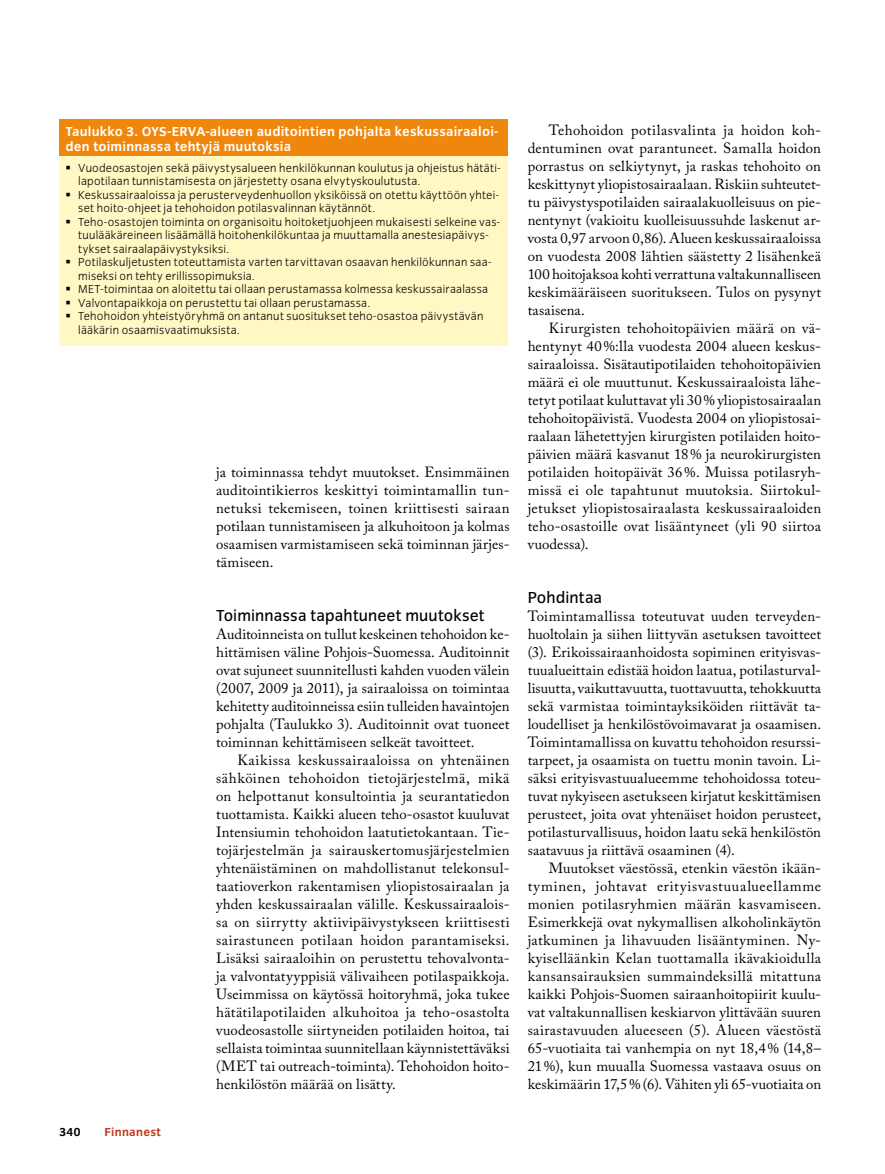
<style>
.page{position:relative;width:885px;height:1174px;background:#fff}
.page>*{position:absolute;margin:0;border:0;box-sizing:border-box;transform-origin:0 0}
.t1{font:16.5px "Congress Sans";letter-spacing:.005em;color:#000}
.t2{font:14.7px/18px "Adobe Caslon Pro";letter-spacing:.01em;color:#000;text-align:justify}
.t3{font:700 13.5px/15px "Congress Sans";letter-spacing:.015em;color:#fff}
.t4{font:300 12px/13.5px "Congress Sans";letter-spacing:.02em;color:#000}
.t5{font:700 12px "Congress Sans";color:#be381c}
.t6{font:700 12px "Congress Sans";color:#000}
</style>
<div class="page">
<div style="left:60px;top:119px;width:448px;height:37px;background:#f0870d"></div>
<div style="left:60px;top:156px;width:448px;height:190px;background:#fff8c5"></div>
<p class="t3" style="left:66px;top:123px;width:434px">Taulukko 3. OYS-ERVA-alueen auditointien pohjalta keskussairaaloi&shy;den toiminnassa tehtyjä muutoksia</p>
<p class="t4" style="left:78px;top:161px;width:423px">Vuodeosastojen sekä päivystysalueen henkilökunnan koulutus ja ohjeistus hätäti&shy;lapotilaan tunnistamisesta on järjestetty osana elvytyskoulutusta.<br>Keskussairaaloissa ja perusterveydenhuollon yksiköissä on otettu käyttöön yhtei&shy;set hoito-ohjeet ja tehohoidon potilasvalinnan käytännöt.<br>Teho-osastojen toiminta on organisoitu hoitoketjuohjeen mukaisesti selkeine vas&shy;tuulääkäreineen lisäämällä hoitohenkilökuntaa ja muuttamalla anestesiapäivys&shy;tykset sairaalapäivystyksiksi.<br>Potilaskuljetusten toteuttamista varten tarvittavan osaavan henkilökunnan saa&shy;miseksi on tehty erillissopimuksia.<br>MET-toimintaa on aloitettu tai ollaan perustamassa kolmessa keskussairaalassa Valvontapaikkoja on perustettu tai ollaan perustamassa.<br>Tehohoidon yhteistyöryhmä on antanut suositukset teho-osastoa päivystävän lääkärin osaamisvaatimuksista.</p>
<p class="t2" style="left:216px;top:463px;width:295px">ja toiminnassa tehdyt muutokset. Ensimmäinen auditointikierros keskittyi toimintamallin tun&shy;netuksi tekemiseen, toinen kriittisesti sairaan potilaan tunnistamiseen ja alkuhoitoon ja kolmas osaamisen varmistamiseen sekä toiminnan järjes&shy;tämiseen.</p>
<p class="t6" style="left:60px;top:1125px;width:22px">340</p>
<p class="t5" style="left:104px;top:1125px;width:58px">Finnanest</p>
<p class="t1" style="left:216px;top:606px;width:270px">Toiminnassa tapahtuneet muutokset</p>
<p class="t2" style="left:216px;top:625px;width:295px">Auditoinneista on tullut keskeinen tehohoidon ke&shy;hittämisen väline Pohjois-Suomessa. Auditoinnit ovat sujuneet suunnitellusti kahden vuoden välein (2007, 2009 ja 2011), ja sairaaloissa on toimintaa kehitetty auditoinneissa esiin tulleiden havaintojen pohjalta (Taulukko 3). Auditoinnit ovat tuoneet toiminnan kehittämiseen selkeät tavoitteet.</p>
<p class="t2" style="left:216px;top:751px;width:295px;text-indent:21px">Kaikissa keskussairaaloissa on yhtenäinen sähköinen tehohoidon tietojärjestelmä, mikä on helpottanut konsultointia ja seurantatiedon tuottamista. Kaikki alueen teho-osastot kuuluvat Intensiumin tehohoidon laatutietokantaan. Tie&shy;tojärjestelmän ja sairauskertomusjärjestelmien yhtenäistäminen on mahdollistanut telekonsul&shy;taatioverkon rakentamisen yliopistosairaalan ja yhden keskussairaalan välille. Keskussairaalois&shy;sa on siirrytty aktiivipäivystykseen kriittisesti sairastuneen potilaan hoidon parantamiseksi.<br>Lisäksi sairaaloihin on perustettu tehovalvonta&shy;ja valvontatyyppisiä välivaiheen potilaspaikkoja.<br>Useimmissa on käytössä hoitoryhmä, joka tukee hätätilapotilaiden alkuhoitoa ja teho-osastolta vuodeosastolle siirtyneiden potilaiden hoitoa, tai sellaista toimintaa suunnitellaan käynnistettäväksi (MET tai outreach-toiminta). Tehohoidon hoito&shy;henkilöstön määrää on lisätty.</p>
<p class="t2" style="left:527px;top:121px;width:295px;text-indent:21px">Tehohoidon potilasvalinta ja hoidon koh&shy;dentuminen ovat parantuneet. Samalla hoidon porrastus on selkiytynyt, ja raskas tehohoito on keskittynyt yliopistosairaalaan. Riskiin suhteutet&shy;tu päivystyspotilaiden sairaalakuolleisuus on pie&shy;nentynyt (vakioitu kuolleisuussuhde laskenut ar&shy;vosta 0,97 arvoon 0,86). Alueen keskussairaaloissa on vuodesta 2008 lähtien säästetty 2 lisähenkeä 100 hoitojaksoa kohti verrattuna valtakunnalliseen keskimääräiseen suoritukseen. Tulos on pysynyt tasaisena.</p>
<p class="t2" style="left:527px;top:318px;width:295px;text-indent:21px">Kirurgisten tehohoitopäivien määrä on vä&shy;hentynyt 40%:lla vuodesta 2004 alueen keskus&shy;sairaaloissa. Sisätautipotilaiden tehohoitopäivien määrä ei ole muuttunut. Keskussairaaloista lähe&shy;tetyt potilaat kuluttavat yli 30% yliopistosairaalan tehohoitopäivistä. Vuodesta 2004 on yliopistosai&shy;raalaan lähetettyjen kirurgisten potilaiden hoito&shy;päivien määrä kasvanut 18% ja neurokirurgisten potilaiden hoitopäivät 36%. Muissa potilasryh&shy;missä ei ole tapahtunut muutoksia. Siirtokul&shy;jetukset yliopistosairaalasta keskussairaaloiden teho-osastoille ovat lisääntyneet (yli 90 siirtoa vuodessa).</p>
<p class="t1" style="left:527px;top:588px;width:76px">Pohdintaa</p>
<p class="t2" style="left:527px;top:607px;width:295px">Toimintamallissa toteutuvat uuden terveyden&shy;huoltolain ja siihen liittyvän asetuksen tavoitteet (3). Erikoissairaanhoidosta sopiminen erityisvas&shy;tuualueittain edistää hoidon laatua, potilasturval&shy;lisuutta, vaikuttavuutta, tuottavuutta, tehokkuutta sekä varmistaa toimintayksiköiden riittävät ta&shy;loudelliset ja henkilöstövoimavarat ja osaamisen.<br>Toimintamallissa on kuvattu tehohoidon resurssi&shy;tarpeet, ja osaamista on tuettu monin tavoin. Li&shy;säksi erityisvastuualueemme tehohoidossa toteu&shy;tuvat nykyiseen asetukseen kirjatut keskittämisen perusteet, joita ovat yhtenäiset hoidon perusteet, potilasturvallisuus, hoidon laatu sekä henkilöstön saatavuus ja riittävä osaaminen (4).</p>
<p class="t2" style="left:527px;top:859px;width:295px;text-indent:21px">Muutokset väestössä, etenkin väestön ikään&shy;tyminen, johtavat erityisvastuualueellamme monien potilasryhmien määrän kasvamiseen.<br>Esimerkkejä ovat nykymallisen alkoholinkäytön jatkuminen ja lihavuuden lisääntyminen. Ny&shy;kyiselläänkin Kelan tuottamalla ikävakioidulla kansansairauksien summaindeksillä mitattuna kaikki Pohjois-Suomen sairaanhoitopiirit kuulu&shy;vat valtakunnallisen keskiarvon ylittävään suuren sairastavuuden alueeseen (5). Alueen väestöstä 65-vuotiaita tai vanhempia on nyt 18,4% (14,8– 21%), kun muualla Suomessa vastaava osuus on keskimäärin 17,5% (6). Vähiten yli 65-vuotiaita on</p>
</div>
